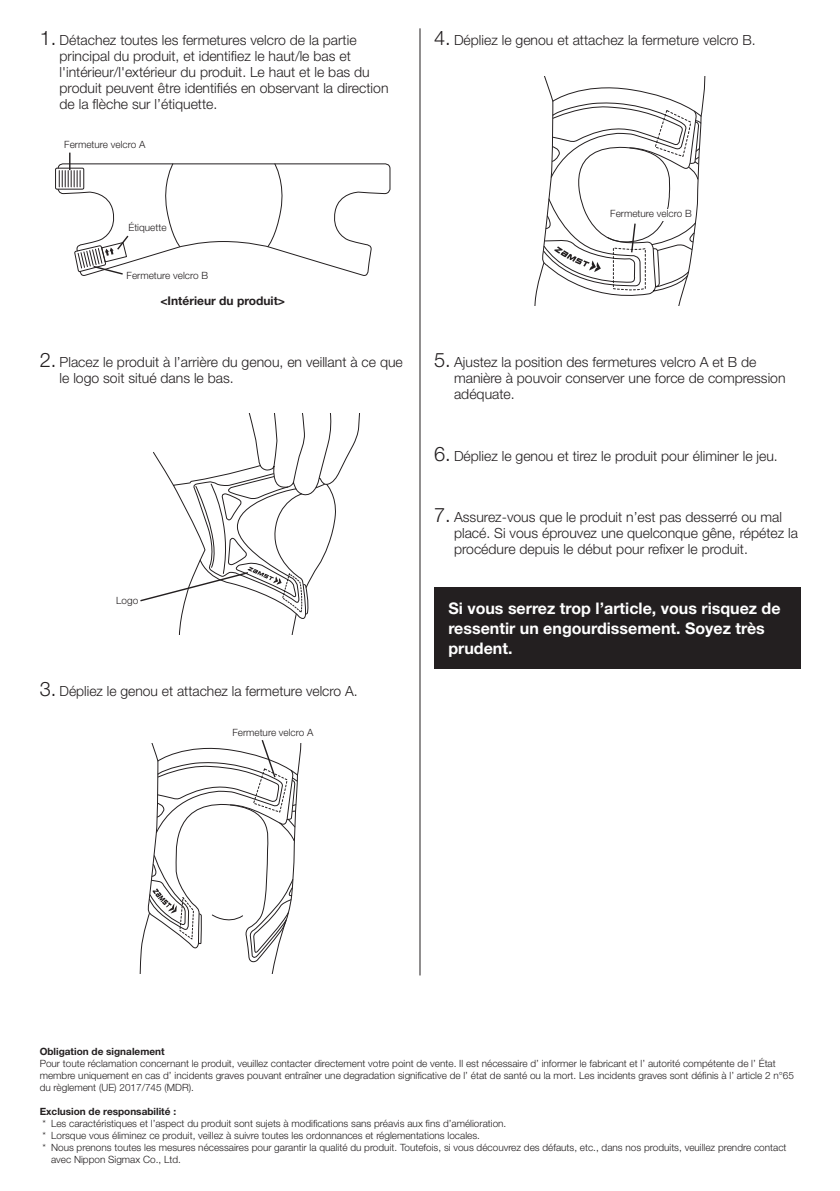
<style>
.page{position:relative;width:840px;height:1191px;background:#fff}
.page>*{position:absolute;margin:0;border:0;box-sizing:border-box;transform-origin:0 0}
.t1{font:700 16px/20px "Helvetica Neue LT Std";color:#fff}
.t2{font:300 14px/16px "Helvetica Neue LT Std";color:#231f20}
.t3{font:700 12px "Helvetica Neue LT Std";color:#231f20}
.t4{font:300 10px/12px "Helvetica Neue LT Std";color:#231f20}
.t5{font:700 10px "Helvetica Neue LT Std";color:#231f20}
.s1{font-size:20px}
</style>
<div class="page">
<div style="left:55px;top:168px;width:29px;height:21px;border:1px solid #231f20"></div>
<svg style="left:57px;top:153px;width:333px;height:123px"></svg>
<svg style="left:140px;top:414px;width:220px;height:221px"></svg>
<svg style="left:139px;top:740px;width:163px;height:233px"></svg>
<svg style="left:534px;top:76px;width:172px;height:230px"></svg>
<div style="left:606px;top:209px;width:85px;height:11px;background:#fff"></div>
<div style="left:434px;top:586px;width:365px;height:82px;background:#231f20"></div>
<hr style="left:419px;top:28px;width:1px;height:947px;background:#231f20">
<p class="t2" style="left:60px;top:32px;width:330px;text-indent:-20px"><span class="s1">1.</span> Détachez toutes les fermetures velcro de la partie principal du produit, et identifiez le haut/le bas et l'intérieur/l'extérieur du produit. Le haut et le bas du produit peuvent être identifiés en observant la direction de la flèche sur l’étiquette.</p>
<p class="t4" style="left:64px;top:139px;width:82px">Fermeture velcro A</p>
<p class="t4" style="left:128px;top:221px;width:40px">Étiquette</p>
<p class="t4" style="left:126px;top:269px;width:83px">Fermeture velcro B</p>
<p class="t3" style="left:160px;top:293px;width:126px">&lt;Intérieur du produit&gt;</p>
<h2 class="t2" style="left:60px;top:353px;width:344px;text-indent:-20px"><span class="s1">2.</span> Placez le produit à l’arrière du genou, en veillant à ce que le logo soit situé dans le bas.</h2>
<p class="t4" style="left:116px;top:594px;width:24px">Logo</p>
<h2 class="t2" style="left:40px;top:683px;width:319px"><span class="s1">3.</span> Dépliez le genou et attachez la fermeture velcro A.</h2>
<p class="t4" style="left:232px;top:726px;width:82px">Fermeture velcro A</p>
<h2 class="t2" style="left:434px;top:32px;width:323px"><span class="s1">4.</span> Dépliez le genou et attachez la fermeture velcro B.</h2>
<p class="t4" style="left:610px;top:208px;width:83px">Fermeture velcro B</p>
<h2 class="t2" style="left:454px;top:354px;width:333px;text-indent:-20px"><span class="s1">5.</span> Ajustez la position des fermetures velcro A et B de manière à pouvoir conserver une force de compression adéquate.</h2>
<h2 class="t2" style="left:434px;top:447px;width:345px"><span class="s1">6.</span> Dépliez le genou et tirez le produit pour éliminer le jeu.</h2>
<h2 class="t2" style="left:454px;top:508px;width:345px;text-indent:-20px"><span class="s1">7.</span> Assurez-vous que le produit n’est pas desserré ou mal placé. Si vous éprouvez une quelconque gêne, répétez la procédure depuis le début pour refixer le produit.</h2>
<h1 class="t1" style="left:448px;top:598px;width:333px">Si vous serrez trop l’article, vous risquez de ressentir un engourdissement. Soyez très prudent.</h1>
<p class="t5" style="left:40px;top:1044px;width:126px">Obligation de signalement</p>
<p class="t4" style="left:40px;top:1056px;width:755px">Pour toute réclamation concernant le produit, veuillez contacter directement votre point de vente. Il est nécessaire d’ informer le fabricant et l’ autorité compétente de l’ État membre uniquement en cas d’ incidents graves pouvant entraîner une degradation significative de l’ état de santé ou la mort. Les incidents graves sont définis à l’ article 2 n°65 du règlement (UE) 2017/745 (MDR).</p>
<p class="t5" style="left:40px;top:1104px;width:138px">Exclusion de responsabilité :</p>
<p class="t4" style="left:43px;top:1116px;width:465px">* Les caractéristiques et l’aspect du produit sont sujets à modifications sans préavis aux fins d’amélioration.</p>
<p class="t4" style="left:43px;top:1128px;width:438px">* Lorsque vous éliminez ce produit, veillez à suivre toutes les ordonnances et réglementations locales.</p>
<p class="t4" style="left:43px;top:1140px;width:745px">* Nous prenons toutes les mesures nécessaires pour garantir la qualité du produit. Toutefois, si vous découvrez des défauts, etc., dans nos produits, veuillez prendre contact</p>
<p class="t4" style="left:51px;top:1152px;width:131px">avec Nippon Sigmax Co., Ltd.</p>
</div>
